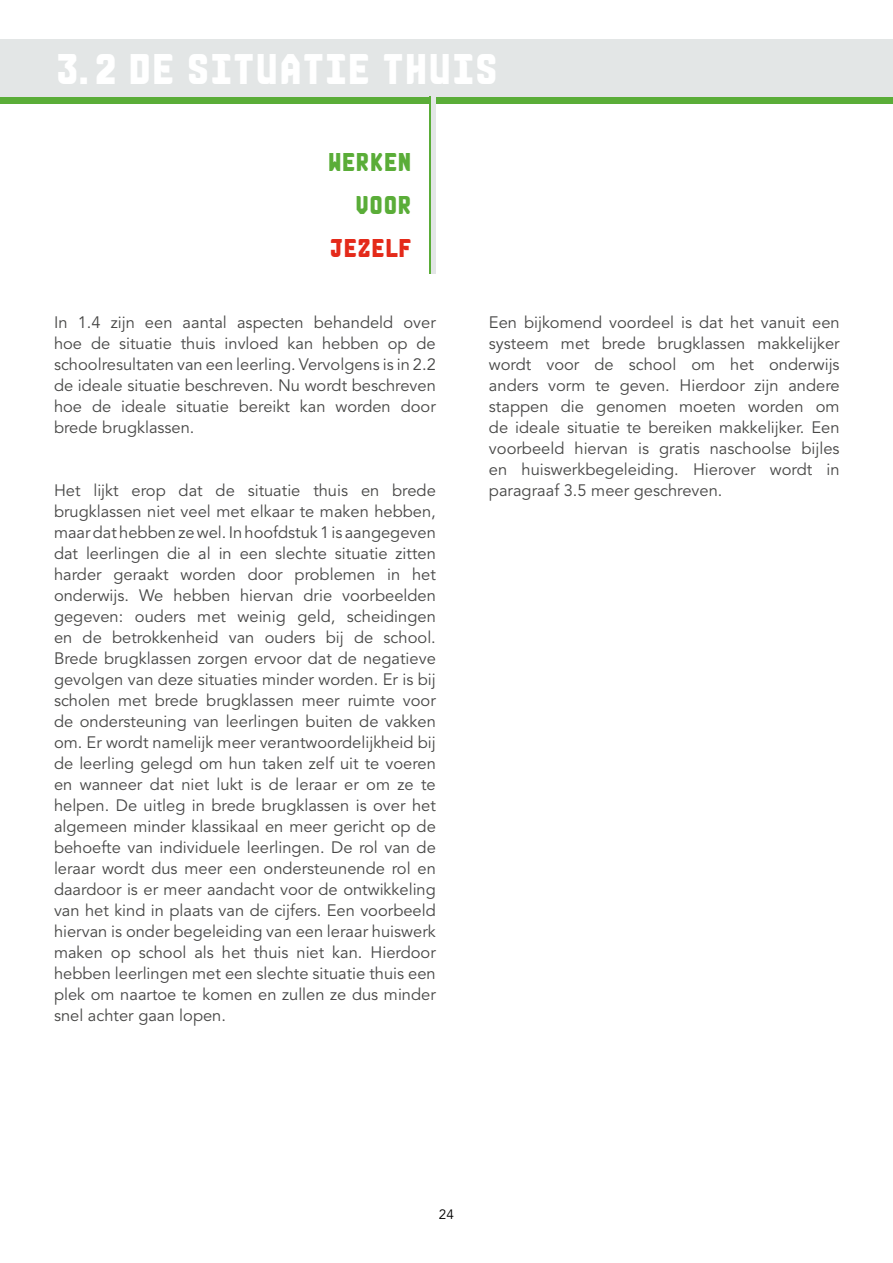
<style>
.page{position:relative;width:893px;height:1263px;background:#fff}
.page>*{position:absolute;margin:0;border:0;box-sizing:border-box;transform-origin:0 0}
.t1{font:30px "DEBSTER";color:#fff}
.t2{font:18px "DEBSTER";color:#5aad38}
.t3{font:18px "DEBSTER";color:#e42a1a}
.t4{font:16.5px/21px "Avenir LT Std";color:#474746;text-align:justify}
.t5{font:13.5px "Avenir LT Std";color:#000}
</style>
<div class="page">
<div style="left:0;top:39px;width:893px;height:65px;background:#5aad38"></div>
<div style="left:0;top:39px;width:893px;height:58px;background:#e3e6e6"></div>
<div style="left:430px;top:97px;width:6px;height:177px;background:#5aad38"></div>
<div style="left:431px;top:90px;width:5px;height:184px;background:#e3e6e6"></div>
<h1 class="t1" style="left:54px;top:47px;width:448px">3.2 DE SITUATIE THUIS</h1>
<p class="t2" style="left:329px;top:149px;width:85px">WERKEN</p>
<p class="t2" style="left:357px;top:192px;width:58px">VOOR</p>
<p class="t3" style="left:331px;top:235px;width:84px">JEZELF</p>
<p class="t4" style="left:54px;top:312px;width:383px">In 1.4 zijn een aantal aspecten behandeld over hoe de situatie thuis invloed kan hebben op de schoolresultaten van een leerling. Vervolgens is in 2.2 de ideale situatie beschreven. Nu wordt beschreven hoe de ideale situatie bereikt kan worden door brede brugklassen.</p>
<p class="t4" style="left:54px;top:480px;width:383px">Het lijkt erop dat de situatie thuis en brede brugklassen niet veel met elkaar te maken hebben, maar dat hebben ze wel. In hoofdstuk 1 is aangegeven dat leerlingen die al in een slechte situatie zitten harder geraakt worden door problemen in het onderwijs. We hebben hiervan drie voorbeelden gegeven: ouders met weinig geld, scheidingen en de betrokkenheid van ouders bij de school.<br>Brede brugklassen zorgen ervoor dat de negatieve gevolgen van deze situaties minder worden. Er is bij scholen met brede brugklassen meer ruimte voor de ondersteuning van leerlingen buiten de vakken om. Er wordt namelijk meer verantwoordelijkheid bij de leerling gelegd om hun taken zelf uit te voeren en wanneer dat niet lukt is de leraar er om ze te helpen. De uitleg in brede brugklassen is over het algemeen minder klassikaal en meer gericht op de behoefte van individuele leerlingen. De rol van de leraar wordt dus meer een ondersteunende rol en daardoor is er meer aandacht voor de ontwikkeling van het kind in plaats van de cijfers. Een voorbeeld hiervan is onder begeleiding van een leraar huiswerk maken op school als het thuis niet kan. Hierdoor hebben leerlingen met een slechte situatie thuis een plek om naartoe te komen en zullen ze dus minder snel achter gaan lopen.</p>
<p class="t4" style="left:489px;top:312px;width:352px">Een bijkomend voordeel is dat het vanuit een systeem met brede brugklassen makkelijker wordt voor de school om het onderwijs anders vorm te geven. Hierdoor zijn andere stappen die genomen moeten worden om de ideale situatie te bereiken makkelijker. Een voorbeeld hiervan is gratis naschoolse bijles en huiswerkbegeleiding. Hierover wordt in paragraaf 3.5 meer geschreven.</p>
<p class="t5" style="left:439px;top:1207px;width:17px">24</p>
</div>
